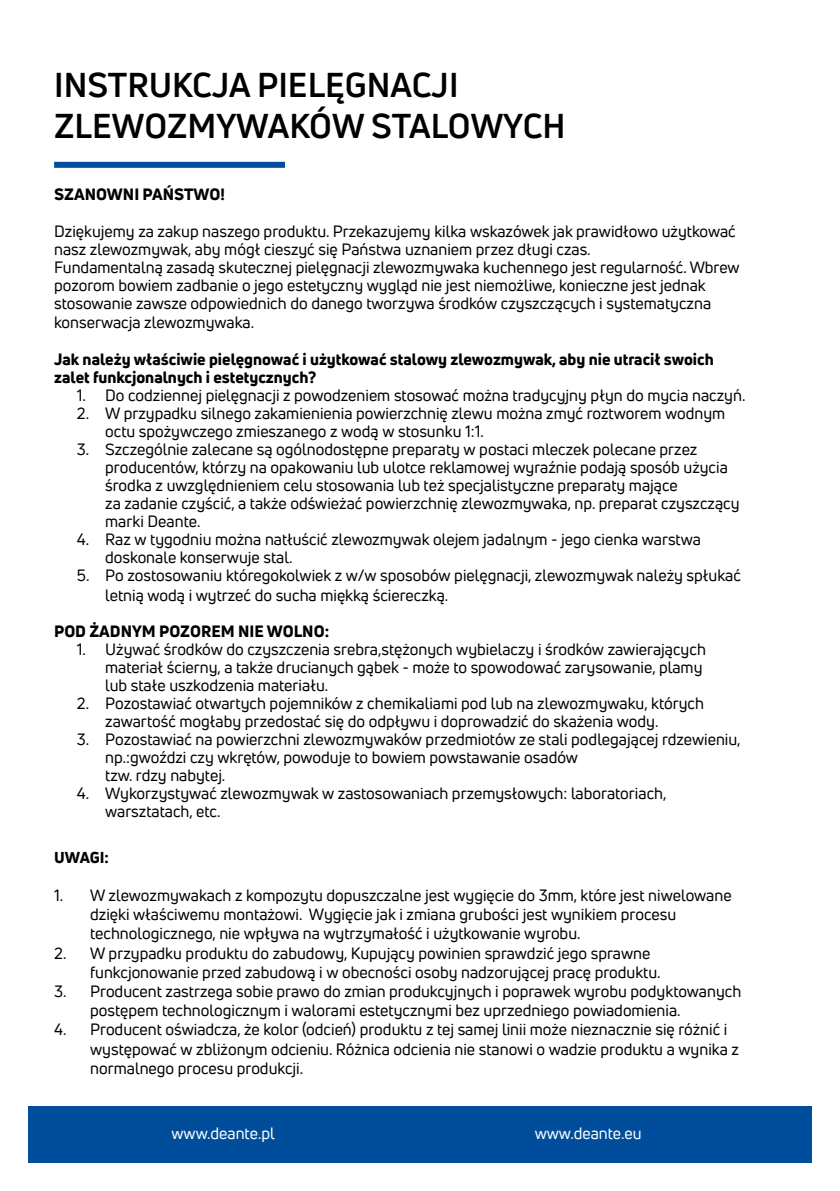
<style>
.page{position:relative;width:840px;height:1191px;background:#fff}
.page>*{position:absolute;margin:0;border:0;box-sizing:border-box;transform-origin:0 0}
.t1{font:700 33.6px/40.4px "Uni Neue";color:#000}
.t2{font:16px/18px "Uni Neue";color:#000}
.t3{font:800 16px/18px "Uni Neue";color:#000}
.t4{font:16px "Uni Neue";color:#fff}
.t5{font:800 15.4px "Uni Neue";letter-spacing:-.005em;color:#000}
</style>
<div class="page">
<div style="left:28px;top:1106px;width:783px;height:56px;background:#004e9b"></div>
<div style="left:54px;top:162px;width:231px;height:6px;background:#004e9b"></div>
<h1 class="t1" style="left:54px;top:65px;width:513px">INSTRUKCJA PIELĘGNACJI<br>ZLEWOZMYWAKÓW STALOWYCH</h1>
<p class="t3" style="left:54px;top:185px;width:172px">SZANOWNI PAŃSTWO!</p>
<p class="t2" style="left:54px;top:222px;width:686px">Dziękujemy za zakup naszego produktu. Przekazujemy kilka wskazówek jak prawidłowo użytkować nasz zlewozmywak, aby mógł cieszyć się Państwa uznaniem przez długi czas.<br>Fundamentalną zasadą skutecznej pielęgnacji zlewozmywaka kuchennego jest regularność. Wbrew pozorom bowiem zadbanie o jego estetyczny wygląd nie jest niemożliwe, konieczne jest jednak stosowanie zawsze odpowiednich do danego tworzywa środków czyszczących i systematyczna konserwacja zlewozmywaka.</p>
<p class="t3" style="left:54px;top:350px;width:660px">Jak należy właściwie pielęgnować i użytkować stalowy zlewozmywak, aby nie utracił swoich zalet funkcjonalnych i estetycznych?</p>
<p class="t2" style="left:77px;top:386px;width:669px">1. Do codziennej pielęgnacji z powodzeniem stosować można tradycyjny płyn do mycia naczyń.</p>
<p class="t2" style="left:105px;top:404px;width:621px;text-indent:-28px">2. W przypadku silnego zakamienienia powierzchnię zlewu można zmyć roztworem wodnym octu spożywczego zmieszanego z wodą w stosunku 1:1.</p>
<p class="t2" style="left:105px;top:440px;width:635px;text-indent:-28px">3. Szczególnie zalecane są ogólnodostępne preparaty w postaci mleczek polecane przez producentów, którzy na opakowaniu lub ulotce reklamowej wyraźnie podają sposób użycia środka z uwzględnieniem celu stosowania lub też specjalistyczne preparaty mające<br>za zadanie czyścić, a także odświeżać powierzchnię zlewozmywaka, np. preparat czyszczący marki Deante.</p>
<p class="t2" style="left:105px;top:530px;width:597px;text-indent:-28px">4. Raz w tygodniu można natłuścić zlewozmywak olejem jadalnym - jego cienka warstwa doskonale konserwuje stal.</p>
<p class="t2" style="left:105px;top:566px;width:637px;line-height:19.2px;text-indent:-28px">5. Po zostosowaniu któregokolwiek z w/w sposobów pielęgnacji, zlewozmywak należy spłukać letnią wodą i wytrzeć do sucha miękką ściereczką.</p>
<p class="t3" style="left:54px;top:622px;width:276px">POD ŻADNYM POZOREM NIE WOLNO:</p>
<p class="t2" style="left:105px;top:640px;width:602px;text-indent:-28px">1. Używać środków do czyszczenia srebra,stężonych wybielaczy i środków zawierających materiał ścierny, a także drucianych gąbek - może to spowodować zarysowanie, plamy lub stałe uszkodzenia materiału.</p>
<p class="t2" style="left:105px;top:694px;width:600px;text-indent:-28px">2. Pozostawiać otwartych pojemników z chemikaliami pod lub na zlewozmywaku, których zawartość mogłaby przedostać się do odpływu i doprowadzić do skażenia wody.</p>
<p class="t2" style="left:105px;top:730px;width:636px;text-indent:-28px">3. Pozostawiać na powierzchni zlewozmywaków przedmiotów ze stali podlegającej rdzewieniu, np.:gwoździ czy wkrętów, powoduje to bowiem powstawanie osadów<br>tzw. rdzy nabytej.</p>
<p class="t2" style="left:105px;top:784px;width:562px;text-indent:-28px">4. Wykorzystywać zlewozmywak w zastosowaniach przemysłowych: laboratoriach, warsztatach, etc.</p>
<p class="t5" style="left:54px;top:846px;width:56px">UWAGI:</p>
<p class="t2" style="left:90px;top:885px;width:642px;line-height:19.2px;text-indent:-36px">1. W zlewozmywakach z kompozytu dopuszczalne jest wygięcie do 3mm, które jest niwelowane dzięki właściwemu montażowi. Wygięcie jak i zmiana grubości jest wynikiem procesu technologicznego, nie wpływa na wytrzymałość i użytkowanie wyrobu.</p>
<p class="t2" style="left:90px;top:943px;width:571px;line-height:19.2px;text-indent:-36px">2. W przypadku produktu do zabudowy, Kupujący powinien sprawdzić jego sprawne funkcjonowanie przed zabudową i w obecności osoby nadzorującej pracę produktu.</p>
<p class="t2" style="left:90px;top:981px;width:652px;line-height:19.2px;text-indent:-36px">3. Producent zastrzega sobie prawo do zmian produkcyjnych i poprawek wyrobu podyktowanych postępem technologicznym i walorami estetycznymi bez uprzedniego powiadomienia.</p>
<p class="t2" style="left:90px;top:1020px;width:650px;line-height:19.2px;text-indent:-36px">4. Producent oświadcza, że kolor (odcień) produktu z tej samej linii może nieznacznie się różnić i występować w zbliżonym odcieniu. Różnica odcienia nie stanowi o wadzie produktu a wynika z normalnego procesu produkcji.</p>
<p class="t4" style="left:171px;top:1123px;width:105px">www.deante.pl</p>
<p class="t4" style="left:534px;top:1123px;width:108px">www.deante.eu</p>
</div>
